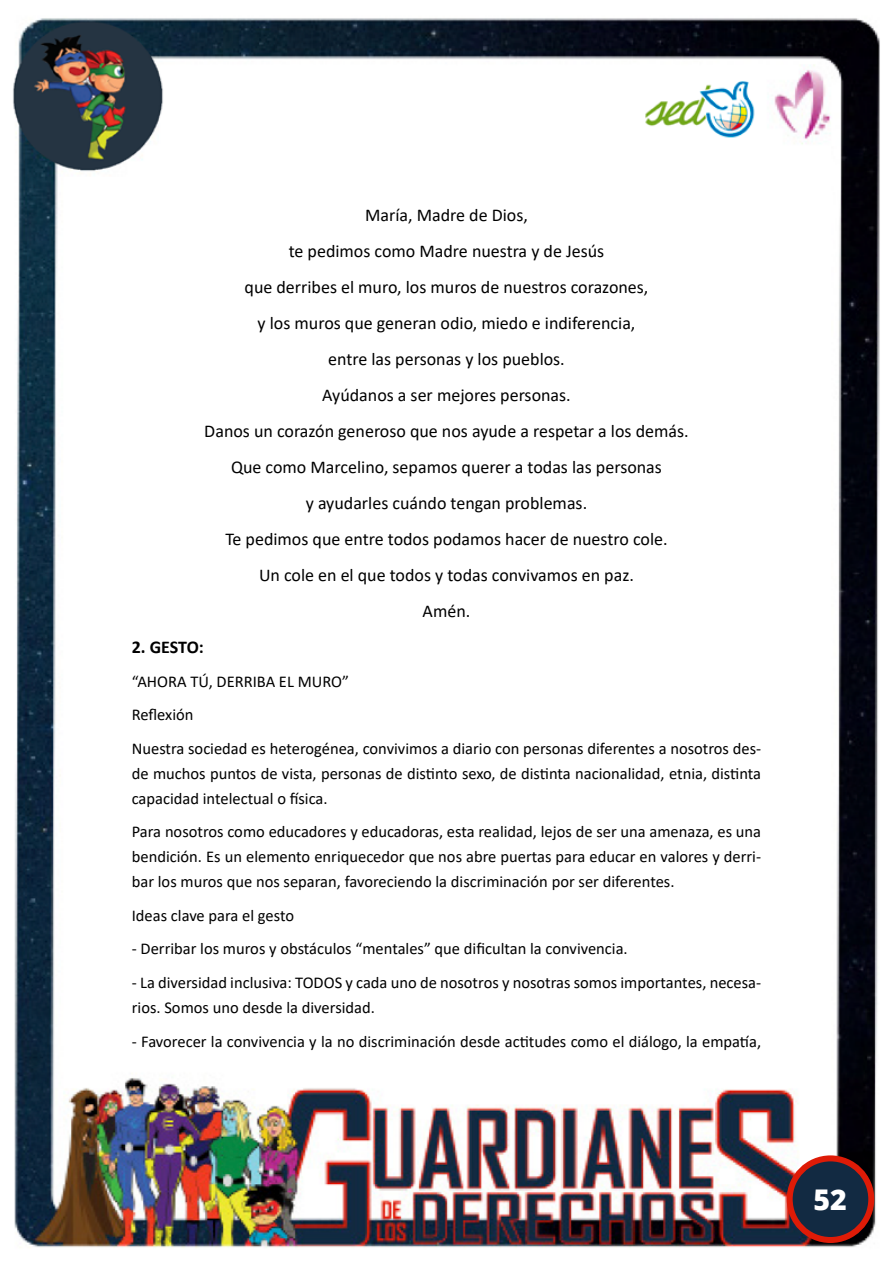
<style>
.page{position:relative;width:893px;height:1263px;background:#fff}
.page>*{position:absolute;margin:0;border:0;box-sizing:border-box;transform-origin:0 0}
.t1{font:800 28.5px "Open Sans";color:#fff}
.t2{font:18px/36px "Calibri";color:#000;text-align:center}
.t3{font:700 18px "Calibri";letter-spacing:-.01em;color:#000}
.t4{font:16.5px/24.8px "Calibri";color:#000}
</style>
<div class="page">
<img style="left:13px;top:18px;width:867px;height:1230px">
<div style="left:790px;top:1158px;width:81px;height:82px;background:#122a42;border-radius:50%"></div>
<div style="left:787px;top:1155px;width:87px;height:88px;border:6px solid #de1b07;border-radius:50%"></div>
<p class="t2" style="left:204px;top:196px;width:486px">María, Madre de Dios,<br>te pedimos como Madre nuestra y de Jesús<br>que derribes el muro, los muros de nuestros corazones,<br>y los muros que generan odio, miedo e indiferencia,<br>entre las personas y los pueblos.<br>Ayúdanos a ser mejores personas.<br>Danos un corazón generoso que nos ayude a respetar a los demás.<br>Que como Marcelino, sepamos querer a todas las personas<br>y ayudarles cuándo tengan problemas.<br>Te pedimos que entre todos podamos hacer de nuestro cole.<br>Un cole en el que todos y todas convivamos en paz.<br>Amén.</p>
<p class="t3" style="left:132px;top:634px;width:73px">2. GESTO:</p>
<p class="t4" style="left:132px;top:664px;width:631px;line-height:33.8px">“AHORA TÚ, DERRIBA EL MURO”<br>Reflexión<br>Nuestra sociedad es heterogénea, convivimos a diario con personas diferentes a nosotros des-</p>
<p class="t4" style="left:132px;top:761px;width:631px">de muchos puntos de vista, personas de distinto sexo, de distinta nacionalidad, etnia, distinta capacidad intelectual o física.</p>
<p class="t4" style="left:132px;top:819px;width:631px;text-align:justify">Para nosotros como educadores y educadoras, esta realidad, lejos de ser una amenaza, es una bendición. Es un elemento enriquecedor que nos abre puertas para educar en valores y derri&shy;bar los muros que nos separan, favoreciendo la discriminación por ser diferentes.</p>
<p class="t4" style="left:132px;top:902px;width:164px">Ideas clave para el gesto</p>
<p class="t4" style="left:132px;top:936px;width:497px">- Derribar los muros y obstáculos “mentales” que dificultan la convivencia.</p>
<p class="t4" style="left:132px;top:970px;width:631px">- La diversidad inclusiva: TODOS y cada uno de nosotros y nosotras somos importantes, necesa&shy;rios. Somos uno desde la diversidad.</p>
<p class="t4" style="left:132px;top:1028px;width:631px">- Favorecer la convivencia y la no discriminación desde actitudes como el diálogo, la empatía,</p>
<h1 class="t1" style="left:813px;top:1178px;width:35px">52</h1>
</div>
